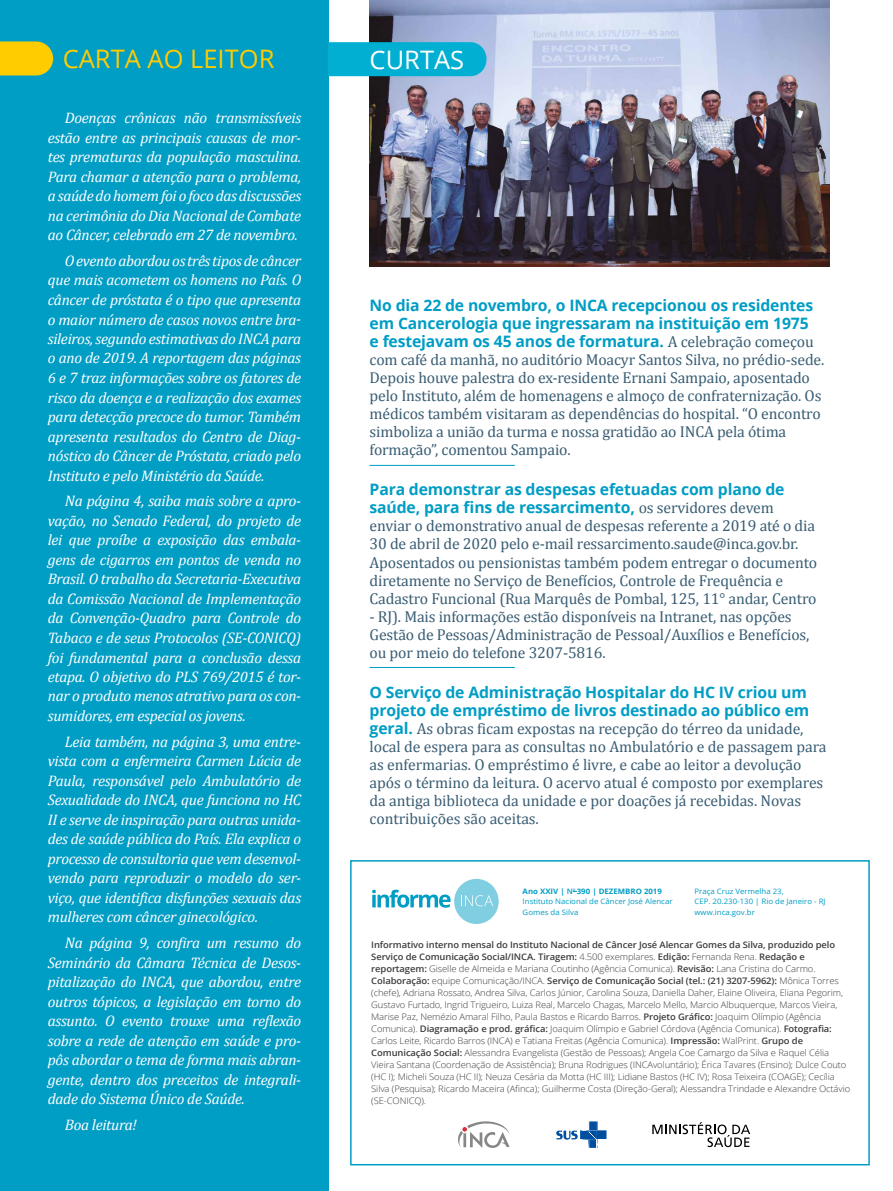
<style>
.page{position:relative;width:893px;height:1191px;background:#fff}
.page>*{position:absolute;margin:0;border:0;box-sizing:border-box;transform-origin:0 0}
.t1{font:25.5px "Open Sans";color:#fc0}
.t2{font:25.5px "Open Sans";color:#fff}
.t3{font:15.75px/18px "Cambria";letter-spacing:-.01em;color:#395d73}
.t4{font:700 15.75px/18px "Open Sans";letter-spacing:-.01em;color:#009dc5}
.t5{font:italic 15.3px/19.5px "Cambria";letter-spacing:-.02em;color:#fff;text-align:justify}
.t6{font:300 9px/12px "Open Sans";letter-spacing:-.01em;color:#3c3c3b;scale:1.05 1}
.t7{font:7.5px/10.5px "Open Sans";color:#009dc5;scale:1.05 1}
.s1{font-family:"Cambria";font-weight:400;color:#395d73}
.s2{font-family:"Open Sans";font-weight:700;color:#009dc5}
.s3{font-weight:700}
.s4{font-weight:600}
</style>
<div class="page">
<hr style="left:370px;top:465px;width:145px;height:1px;background:#009dc5">
<hr style="left:370px;top:667px;width:145px;height:1px;background:#009dc5">
<div style="left:0;top:0;width:328px;height:1191px;background:#009dc5"></div>
<svg style="left:458px;top:1121px;width:52px;height:27px"></svg>
<svg style="left:556px;top:1121px;width:50px;height:26px"></svg>
<svg style="left:652px;top:1122px;width:98px;height:25px"></svg>
<div style="left:350px;top:860px;width:520px;height:305px;border:2px solid #009dc5"></div>
<svg style="left:0;top:41px;width:53px;height:34px"></svg>
<svg style="left:372px;top:889px;width:79px;height:18px"></svg>
<div style="left:454px;top:879px;width:45px;height:45px;background:#80cee2;border-radius:50%"></div>
<svg style="left:461px;top:895px;width:32px;height:11px"></svg>
<img style="left:370px;top:0;width:459px;height:267px">
<div style="left:328px;top:42px;width:158px;height:34px;background:#00afd2"></div>
<h1 class="t1" style="left:63px;top:42px;width:213px">CARTA AO LEITOR</h1>
<p class="t5" style="left:48px;top:107px;width:255px;text-indent:17px">Doenças crônicas não transmissíveis estão entre as principais causas de mor&shy;tes prematuras da população masculina.<br>Para chamar a atenção para o problema, a saúde do homem foi o foco das discussões na cerimônia do Dia Nacional de Combate ao Câncer, celebrado em 27 de novembro.</p>
<p class="t5" style="left:48px;top:250px;width:255px;text-indent:17px">O evento abordou os três tipos de câncer que mais acometem os homens no País. O câncer de próstata é o tipo que apresenta o maior número de casos novos entre bra&shy;sileiros, segundo estimativas do INCA para o ano de 2019. A reportagem das páginas 6 e 7 traz informações sobre os fatores de risco da doença e a realização dos exames para detecção precoce do tumor. Também apresenta resultados do Centro de Diag&shy;nóstico do Câncer de Próstata, criado pelo Instituto e pelo Ministério da Saúde.</p>
<p class="t5" style="left:48px;top:491px;width:255px;text-indent:17px">Na página 4, saiba mais sobre a apro&shy;vação, no Senado Federal, do projeto de lei que proíbe a exposição das embala&shy;gens de cigarros em pontos de venda no Brasil. O trabalho da Secretaria-Executiva da Comissão Nacional de Implementação da Convenção-Quadro para Controle do Tabaco e de seus Protocolos (SE-CONICQ) foi fundamental para a conclusão dessa etapa. O objetivo do PLS 769/2015 é tor&shy;nar o produto menos atrativo para os con&shy;sumidores, em especial os jovens.</p>
<p class="t5" style="left:48px;top:731px;width:255px;text-indent:17px">Leia também, na página 3, uma entre&shy;vista com a enfermeira Carmen Lúcia de Paula, responsável pelo Ambulatório de Sexualidade do INCA, que funciona no HC II e serve de inspiração para outras unida&shy;des de saúde pública do País. Ela explica o processo de consultoria que vem desenvol&shy;vendo para reproduzir o modelo do ser&shy;viço, que identifica disfunções sexuais das mulheres com câncer ginecológico.</p>
<p class="t5" style="left:48px;top:932px;width:255px;text-indent:17px">Na página 9, confira um resumo do Seminário da Câmara Técnica de Desos&shy;pitalização do INCA, que abordou, entre outros tópicos, a legislação em torno do assunto. O evento trouxe uma reflexão sobre a rede de atenção em saúde e pro&shy;pôs abordar o tema de forma mais abran&shy;gente, dentro dos preceitos de integrali&shy;dade do Sistema Único de Saúde.</p>
<p class="t5" style="left:65px;top:1114px;width:74px">Boa leitura!</p>
<h1 class="t2" style="left:370px;top:42px;width:96px">CURTAS</h1>
<p class="t4" style="left:370px;top:296px;width:446px">No dia 22 de novembro, o INCA recepcionou os residentes em Cancerologia que ingressaram na instituição em 1975 e festejavam os 45 anos de formatura. <span class="s1">A celebração começou</span></p>
<p class="t3" style="left:370px;top:351px;width:456px">com café da manhã, no auditório Moacyr Santos Silva, no prédio-sede.<br>Depois houve palestra do ex-residente Ernani Sampaio, aposentado pelo Instituto, além de homenagens e almoço de confraternização. Os médicos também visitaram as dependências do hospital. “O encontro simboliza a união da turma e nossa gratidão ao INCA pela ótima formação”, comentou Sampaio.</p>
<p class="t4" style="left:370px;top:480px;width:416px">Para demonstrar as despesas efetuadas com plano de saúde, para fins de ressarcimento, <span class="s1">os servidores devem</span></p>
<p class="t3" style="left:370px;top:517px;width:449px">enviar o demonstrativo anual de despesas referente a 2019 até o dia 30 de abril de 2020 pelo e-mail ressarcimento.saude@inca.gov.br.<br>Aposentados ou pensionistas também podem entregar o documento diretamente no Serviço de Benefícios, Controle de Frequência e Cadastro Funcional (Rua Marquês de Pombal, 125, 11° andar, Centro</p>
<p class="t3" style="left:370px;top:607px;width:441px">- RJ). Mais informações estão disponíveis na Intranet, nas opções<br>Gestão de Pessoas/Administração de Pessoal/Auxílios e Benefícios, ou por meio do telefone 3207-5816.</p>
<p class="t4" style="left:370px;top:682px;width:441px">O Serviço de Administração Hospitalar do HC IV criou um projeto de empréstimo de livros destinado ao público em</p>
<p class="t3" style="left:370px;top:719px;width:459px"><span class="s2">geral.</span> As obras ficam expostas na recepção do térreo da unidade, local de espera para as consultas no Ambulatório e de passagem para as enfermarias. O empréstimo é livre, e cabe ao leitor a devolução após o término da leitura. O acervo atual é composto por exemplares da antiga biblioteca da unidade e por doações já recebidas. Novas contribuições são aceitas.</p>
<p class="t7" style="left:523px;top:885px;width:144px"><span class="s3">Ano XXIV |</span> <span class="s4">N</span><sup>o</sup> <span class="s3">390 | DEZEMBRO 2019<br></span>Instituto Nacional de Câncer José Alencar<br>Gomes da Silva</p>
<p class="t7" style="left:694px;top:885px;width:126px">Praça Cruz Vermelha 23,<br>CEP. 20.230-130 | Rio de Janeiro - RJ www.inca.gov.br</p>
<p class="t6" style="left:371px;top:938px;width:458px"><span class="s4">Informativo interno mensal do Instituto Nacional de Câncer José Alencar Gomes da Silva, produzido pelo Serviço de Comunicação Social/INCA. Tiragem:</span> 4.500 exemplares. <span class="s4">Edição:</span> Fernanda Rena. <span class="s4">Redação e reportagem:</span> Giselle de Almeida e Mariana Coutinho (Agência Comunica). <span class="s4">Revisão:</span> Lana Cristina do Carmo.<br><span class="s4">Colaboração:</span> equipe Comunicação/INCA. <span class="s4">Serviço de Comunicação Social (tel.: (21) 3207-5962):</span> Mônica Torres (chefe), Adriana Rossato, Andrea Silva, Carlos Júnior, Carolina Souza, Daniella Daher, Elaine Oliveira, Eliana Pegorim, Gustavo Furtado, Ingrid Trigueiro, Luiza Real, Marcelo Chagas, Marcelo Mello, Marcio Albuquerque, Marcos Vieira, Marise Paz, Nemézio Amaral Filho, Paula Bastos e Ricardo Barros. <span class="s4">Projeto Gráfico:</span> Joaquim Olímpio (Agência Comunica). <span class="s4">Diagramação e prod. gráfica:</span> Joaquim Olímpio e Gabriel Córdova (Agência Comunica). <span class="s4">Fotografia:<br></span>Carlos Leite, Ricardo Barros (INCA) e Tatiana Freitas (Agência Comunica). <span class="s4">Impressão:</span> WalPrint. <span class="s4">Grupo de Comunicação Social:</span> Alessandra Evangelista (Gestão de Pessoas); Angela Coe Camargo da Silva e Raquel Célia Vieira Santana (Coordenação de Assistência); Bruna Rodrigues (INCAvoluntário); Érica Tavares (Ensino); Dulce Couto (HC I); Micheli Souza (HC II); Neuza Cesária da Motta (HC III); Lidiane Bastos (HC IV); Rosa Teixeira (COAGE); Cecília Silva (Pesquisa); Ricardo Maceira (Afinca); Guilherme Costa (Direção-Geral); Alessandra Trindade e Alexandre Octávio (SE-CONICQ).</p>
</div>
